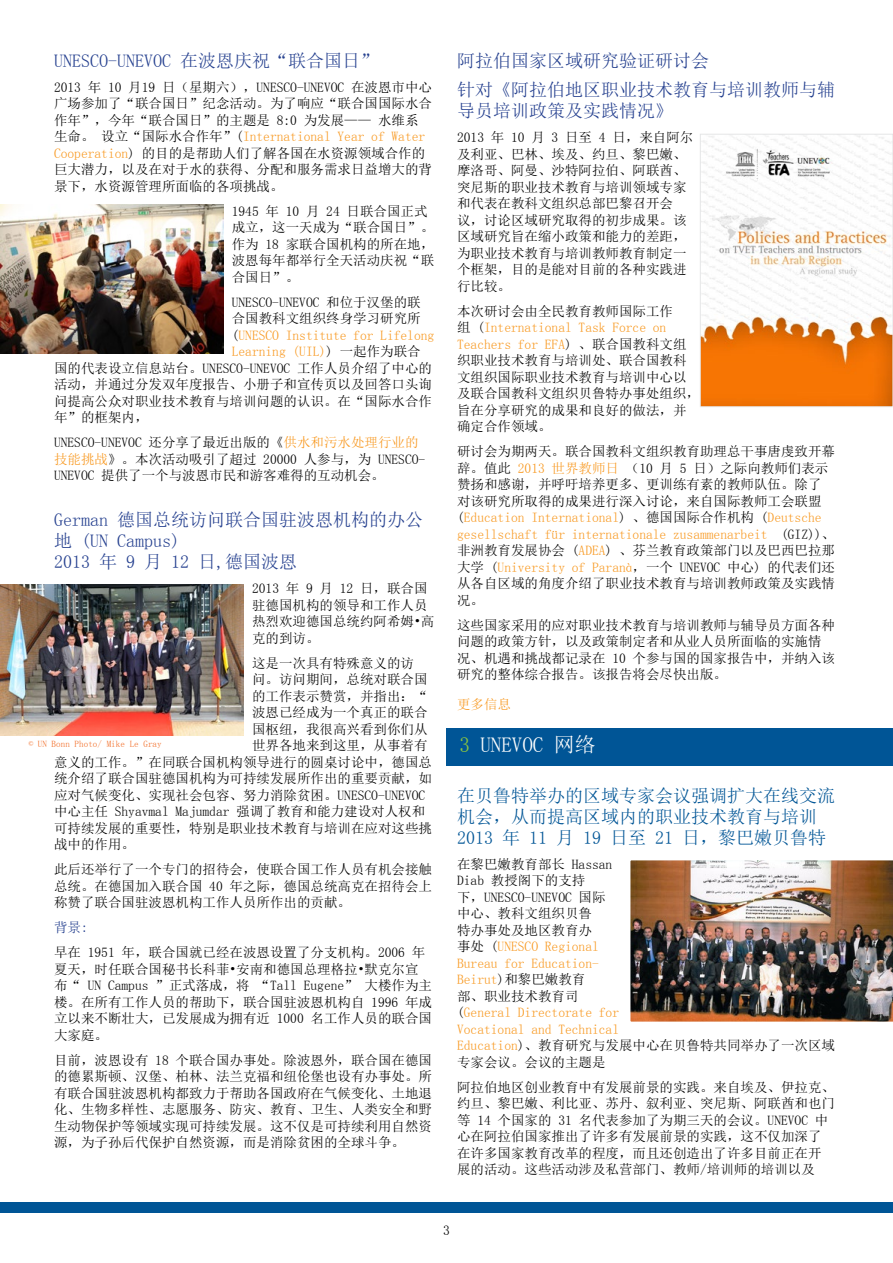
<style>
.page{position:relative;width:893px;height:1263px;background:#fff}
.page>*{position:absolute;margin:0;border:0;box-sizing:border-box;transform-origin:0 0}
.t1{font:21px "Sim Sun";color:#fff}
.t2{font:18px/21px "Sim Sun";color:#25408f}
.t3{font:18px/21px "Sim Sun";color:#005596}
.t4{font:13.5px/16.5px "Sim Sun";color:#000}
.t5{font:13.5px "Sim Sun";color:#f8971d}
.t6{font:13.5px "Sim Sun";color:#25408f}
.t7{font:9px "Sim Sun";letter-spacing:.01em;color:#f26921}
.s1{color:#f8971d}
.s2{color:#000}
.s3{color:#8dc63f}
</style>
<div class="page">
<div style="left:0;top:1202px;width:893px;height:10px;background:#005596"></div>
<img style="left:0;top:205px;width:223px;height:148px">
<img style="left:0;top:584px;width:244px;height:151px">
<img style="left:702px;top:136px;width:189px;height:269px">
<div style="left:700px;top:134px;width:193px;height:273px;border:1px solid #e5e6e7"></div>
<div style="left:447px;top:728px;width:446px;height:38px;background:#005596"></div>
<img style="left:630px;top:860px;width:263px;height:162px">
<h2 class="t2" style="left:54px;top:50px;width:325px">UNESCO-UNEVOC 在波恩庆祝“联合国日”</h2>
<p class="t4" style="left:54px;top:79px;width:379px">2013 年 10 月19 日（星期六），UNESCO-UNEVOC 在波恩市中心广场参加了“联合国日”纪念活动。为了响应“联合国国际水合作年”，今年“联合国日”的主题是 8:0 为发展—— 水维系生命。 设立“国际水合作年”(<span class="s1">International Year of Water Cooperation</span>) 的目的是帮助人们了解各国在水资源领域合作的巨大潜力，以及在对于水的获得、分配和服务需求日益增大的背景下，水资源管理所面临的各项挑战。</p>
<p class="t4" style="left:232px;top:203px;width:204px">1945 年 10 月 24 日联合国正式成立，这一天成为“联合国日”。作为 18 家联合国机构的所在地，波恩每年都举行全天活动庆祝“联合国日”。</p>
<p class="t4" style="left:232px;top:294px;width:190px">UNESCO-UNEVOC 和位于汉堡的联</p>
<p class="t4" style="left:232px;top:310px;width:190px">合国教科文组织终身学习研究所</p>
<p class="t5" style="left:232px;top:328px;width:204px"><span class="s2">(</span>UNESCO Institute for Lifelong</p>
<p class="t5" style="left:232px;top:345px;width:190px">Learning (UIL)<span class="s2">) 一起作为联合</span></p>
<p class="t4" style="left:54px;top:360px;width:379px">国的代表设立信息站台。UNESCO-UNEVOC 工作人员介绍了中心的</p>
<p class="t4" style="left:54px;top:376px;width:379px">活动，并通过分发双年度报告、小册子和宣传页以及回答口头询</p>
<p class="t4" style="left:54px;top:393px;width:379px">问提高公众对职业技术教育与培训问题的认识。在“国际水合作</p>
<p class="t4" style="left:54px;top:409px;width:96px">年”的框架内，</p>
<p class="t4" style="left:54px;top:434px;width:373px">UNESCO-UNEVOC 还分享了最近出版的《<span class="s1">供水和污水处理行业的技能挑战</span>》。本次活动吸引了超过 20000 人参与，为 UNESCO-<br>UNEVOC 提供了一个与波恩市民和游客难得的互动机会。</p>
<h2 class="t2" style="left:54px;top:509px;width:370px">German 德国总统访问联合国驻波恩机构的办公地 (UN Campus)<br>2013 年 9 月 12 日,德国波恩</h2>
<p class="t4" style="left:252px;top:580px;width:184px">2013 年 9 月 12 日，联合国驻德国机构的领导和工作人员热烈欢迎德国总统约阿希姆•高克的到访。</p>
<p class="t4" style="left:252px;top:655px;width:163px">这是一次具有特殊意义的访</p>
<p class="t4" style="left:252px;top:671px;width:177px">问。访问期间，总统对联合国</p>
<p class="t4" style="left:252px;top:688px;width:177px">的工作表示赞赏，并指出：“</p>
<p class="t4" style="left:252px;top:704px;width:177px">波恩已经成为一个真正的联合</p>
<p class="t4" style="left:252px;top:721px;width:177px">国枢纽，我很高兴看到你们从</p>
<p class="t4" style="left:252px;top:737px;width:177px">世界各地来到这里，从事着有</p>
<p class="t4" style="left:54px;top:754px;width:380px">意义的工作。”在同联合国机构领导进行的圆桌讨论中，德国总</p>
<p class="t4" style="left:54px;top:770px;width:380px">统介绍了联合国驻德国机构为可持续发展所作出的重要贡献，如</p>
<p class="t4" style="left:54px;top:787px;width:373px">应对气候变化、实现社会包容、努力消除贫困。UNESCO-UNEVOC</p>
<p class="t4" style="left:54px;top:803px;width:373px">中心主任 Shyavmal Majumdar 强调了教育和能力建设对人权和</p>
<p class="t4" style="left:54px;top:820px;width:380px">可持续发展的重要性，特别是职业技术教育与培训在应对这些挑</p>
<p class="t4" style="left:54px;top:836px;width:82px">战中的作用。</p>
<p class="t4" style="left:54px;top:861px;width:380px;text-align:justify">此后还举行了一个专门的招待会，使联合国工作人员有机会接触总统。在德国加入联合国 40 年之际，德国总统高克在招待会上称赞了联合国驻波恩机构工作人员所作出的贡献。</p>
<p class="t6" style="left:54px;top:921px;width:35px">背景:</p>
<p class="t4" style="left:54px;top:944px;width:380px">早在 1951 年，联合国就已经在波恩设置了分支机构。2006 年夏天，时任联合国秘书长科菲•安南和德国总理格拉•默克尔宣布“ UN Campus ”正式落成，将 “Tall Eugene” 大楼作为主楼。在所有工作人员的帮助下，联合国驻波恩机构自 1996 年成立以来不断壮大，已发展成为拥有近 1000 名工作人员的联合国大家庭。</p>
<p class="t4" style="left:54px;top:1052px;width:380px;text-align:justify">目前，波恩设有 18 个联合国办事处。除波恩外，联合国在德国的德累斯顿、汉堡、柏林、法兰克福和纽伦堡也设有办事处。所有联合国驻波恩机构都致力于帮助各国政府在气候变化、土地退化、生物多样性、志愿服务、防灾、教育、卫生、人类安全和野生动物保护等领域实现可持续发展。这不仅是可持续利用自然资源，为子孙后代保护自然资源，而是消除贫困的全球斗争。</p>
<p class="t7" style="left:29px;top:739px;width:135px">© UN Bonn Photo/ Mike Le Gray</p>
<h2 class="t2" style="left:457px;top:46px;width:379px;line-height:29.5px">阿拉伯国家区域研究验证研讨会<br>针对《阿拉伯地区职业技术教育与培训教师与辅</h2>
<h2 class="t2" style="left:457px;top:100px;width:217px">导员培训政策及实践情况》</h2>
<p class="t4" style="left:457px;top:129px;width:238px">2013 年 10 月 3 日至 4 日，来自阿尔及利亚、巴林、埃及、约旦、黎巴嫩、摩洛哥、阿曼、沙特阿拉伯、阿联酋、突尼斯的职业技术教育与培训领域专家和代表在教科文组织总部巴黎召开会<br>议，讨论区域研究取得的初步成果。该区域研究旨在缩小政策和能力的差距，为职业技术教育与培训教师教育制定一个框架，目的是能对目前的各种实践进行比较。</p>
<p class="t4" style="left:457px;top:303px;width:244px">本次研讨会由全民教育教师国际工作<br>组 (<span class="s1">International Task Force on<br>Teachers for EFA</span>) 、联合国教科文组织职业技术教育与培训处、联合国教科文组织国际职业技术教育与培训中心以及联合国教科文组织贝鲁特办事处组织，旨在分享研究的成果和良好的做法，并确定合作领域。</p>
<p class="t4" style="left:457px;top:443px;width:379px">研讨会为期两天。联合国教科文组织教育助理总干事唐虔致开幕辞。值此 <span class="s1">2013 世界教师日</span> （10 月 5 日）之际向教师们表示赞扬和感谢，并呼吁培养更多、更训练有素的教师队伍。除了对该研究所取得的成果进行深入讨论，来自国际教师工会联盟(<span class="s1">Education International</span>) 、德国国际合作机构 (<span class="s1">Deutsche gesellschaft für internationale zusammenarbeit</span> (GIZ))、非洲教育发展协会 (<span class="s1">ADEA</span>) 、芬兰教育政策部门以及巴西巴拉那大学 (<span class="s1">University of Paranà</span>，一个 UNEVOC 中心) 的代表们还从各自区域的角度介绍了职业技术教育与培训教师政策及实践情况。</p>
<p class="t4" style="left:457px;top:617px;width:379px">这些国家采用的应对职业技术教育与培训教师与辅导员方面各种问题的政策方针，以及政策制定者和从业人员所面临的实施情况、机遇和挑战都记录在 10 个参与国的国家报告中，并纳入该研究的整体综合报告。该报告将会尽快出版。</p>
<p class="t5" style="left:457px;top:697px;width:55px">更多信息</p>
<h1 class="t1" style="left:459px;top:734px;width:138px"><span class="s3">3</span> UNEVOC 网络</h1>
<h2 class="t3" style="left:457px;top:784px;width:379px">在贝鲁特举办的区域专家会议强调扩大在线交流机会，从而提高区域内的职业技术教育与培训<br>2013 年 11 月 19 日至 21 日，黎巴嫩贝鲁特</h2>
<p class="t4" style="left:457px;top:855px;width:379px">在黎巴嫩教育部长 Hassan<br>Diab 教授阁下的支持<br>下，UNESCO-UNEVOC 国际<br>中心、教科文组织贝鲁<br>特办事处及地区教育办<br>事处 (<span class="s1">UNESCO Regional<br>Bureau for Education-<br>Beirut</span>)和黎巴嫩教育<br>部、职业技术教育司<br>(<span class="s1">General Directorate for<br>Vocational and Technical<br>Education</span>)、教育研究与发展中心在贝鲁特共同举办了一次区域专家会议。会议的主题是</p>
<p class="t4" style="left:457px;top:1078px;width:379px">阿拉伯地区创业教育中有发展前景的实践。来自埃及、伊拉克、约旦、黎巴嫩、利比亚、苏丹、叙利亚、突尼斯、阿联酋和也门等 14 个国家的 31 名代表参加了为期三天的会议。UNEVOC 中心在阿拉伯国家推出了许多有发展前景的实践，这不仅加深了在许多国家教育改革的程度，而且还创造出了许多目前正在开展的活动。这些活动涉及私营部门、教师/培训师的培训以及</p>
<p class="t4" style="left:443px;top:1222px;width:8px">3</p>
</div>
